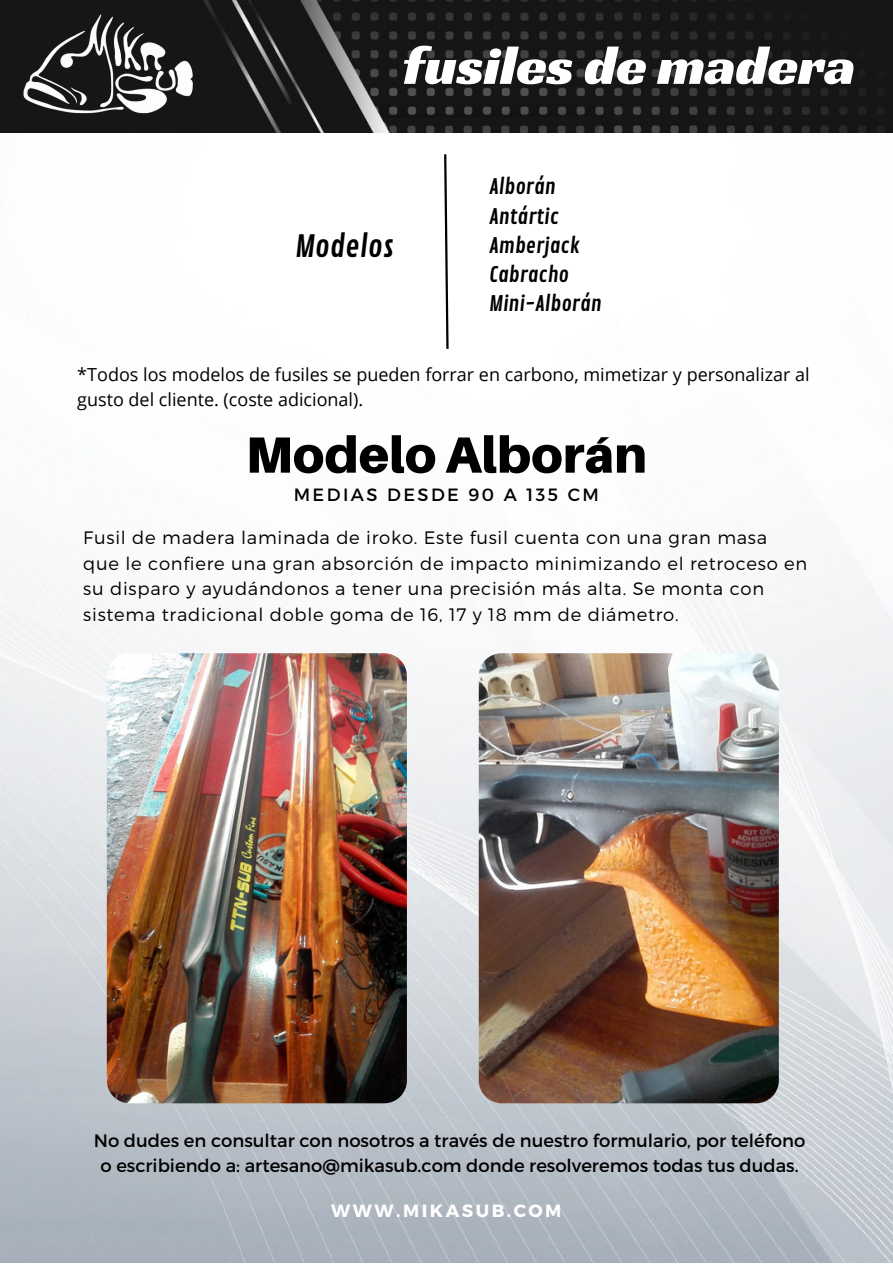
<style>
.page{position:relative;width:893px;height:1264px;background:#fff}
.page>*{position:absolute;margin:0;border:0;box-sizing:border-box;transform-origin:0 0}
.t1{font:55.5px "Racing Sans One";color:#fff}
.t2{font:900 51px "Aileron";color:#000}
.t3{font:30px "Contrail One";color:#000}
.t4{font:21px "Contrail One";color:#000}
.t5{font:300 18px/25.8px "Montserrat";letter-spacing:.04em;color:#000}
.t6{font:18px/24.8px "Montserrat";color:#000;text-align:center}
.t7{font:18px/24.8px "Open Sans";color:#000}
.t8{font:17.7px "Montserrat";letter-spacing:.14em;color:#000}
.t9{font:700 17.7px "Montserrat";letter-spacing:.14em;color:#fff}
</style>
<div class="page">
<img style="left:0;top:132px;width:892px;height:1130px">
<img style="left:0;top:0;width:892px;height:132px">
<img style="left:12px;top:5px;width:190px;height:123px">
<svg style="left:443px;top:152px;width:6px;height:199px"></svg>
<img style="left:107px;top:653px;width:300px;height:450px;border-radius:23px">
<img style="left:478px;top:653px;width:300px;height:450px;border-radius:23px">
<p class="t1" style="left:402px;top:30px;width:455px">fusiles de madera</p>
<p class="t3" style="left:295px;top:228px;width:100px">Modelos</p>
<p class="t4" style="left:489px;top:174px;width:68px">Alborán</p>
<p class="t4" style="left:489px;top:204px;width:71px">Antártic</p>
<p class="t4" style="left:489px;top:233px;width:92px">Amberjack</p>
<p class="t4" style="left:489px;top:262px;width:81px">Cabracho</p>
<p class="t4" style="left:489px;top:291px;width:114px">Mini-Alborán</p>
<p class="t7" style="left:77px;top:361px;width:733px">*Todos los modelos de fusiles se pueden forrar en carbono, mimetizar y personalizar al gusto del cliente. (coste adicional).</p>
<p class="t2" style="left:246px;top:423px;width:403px">Modelo Alborán</p>
<p class="t8" style="left:294px;top:483px;width:307px">MEDIAS DESDE 90 A 135 CM</p>
<p class="t5" style="left:83px;top:523px;width:725px">Fusil de madera laminada de iroko. Este fusil cuenta con una gran masa que le confiere una gran absorción de impacto minimizando el retroceso en su disparo y ayudándonos a tener una precisión más alta. Se monta con sistema tradicional doble goma de 16, 17 y 18 mm de diámetro.</p>
<p class="t6" style="left:94px;top:1127px;width:713px">No dudes en consultar con nosotros a través de nuestro formulario, por teléfono o escribiendo a: artesano@mikasub.com donde resolveremos todas tus dudas.</p>
<p class="t9" style="left:331px;top:1199px;width:232px">WWW.MIKASUB.COM</p>
</div>
